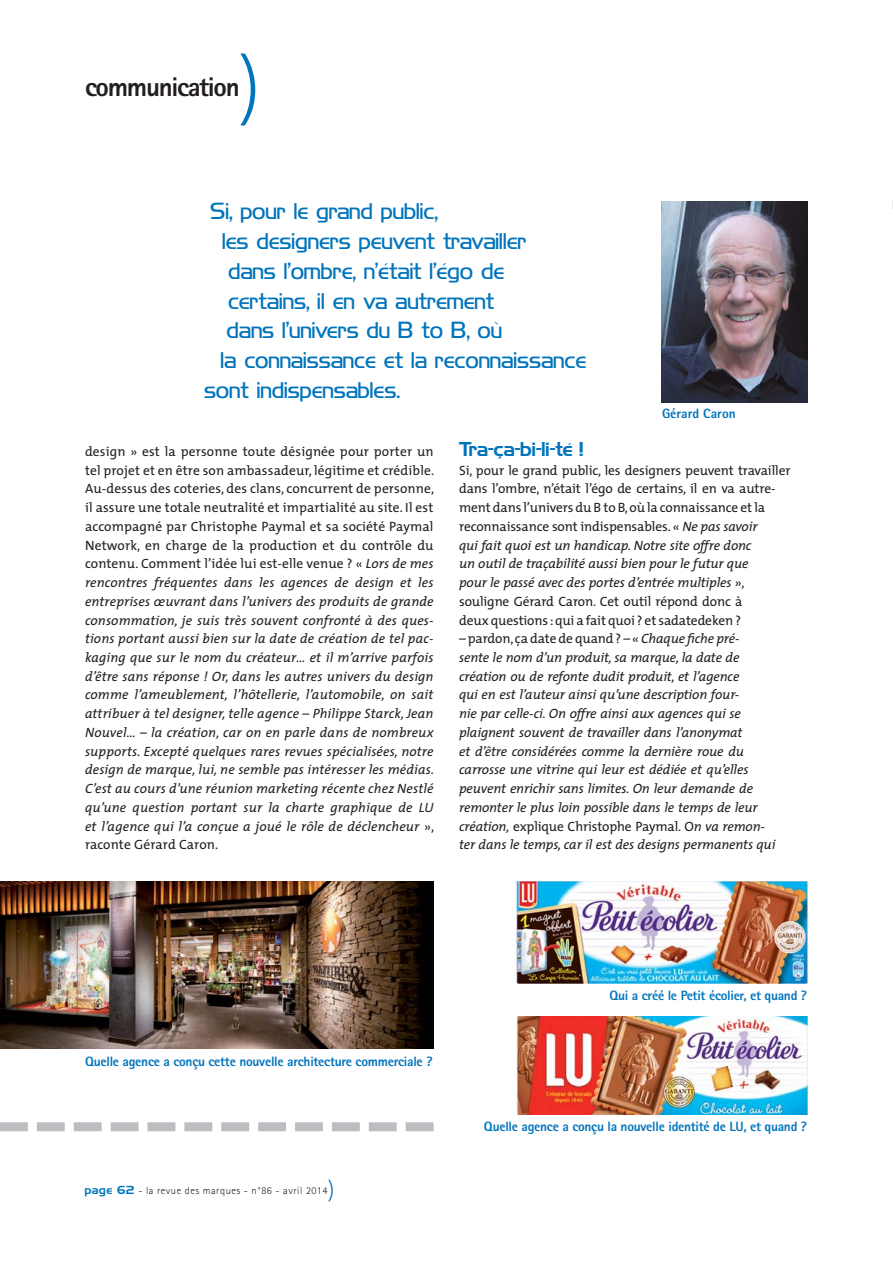
<style>
.page{position:relative;width:893px;height:1263px;background:#fff}
.page>*{position:absolute;margin:0;border:0;box-sizing:border-box;transform-origin:0 0}
.t1{font:300 75px "The Mix";color:#0074bc}
.t2{font:800 27px "Rotis Sans Serif";letter-spacing:-.05em;color:#231f20}
.t3{font:21px "Hancock Park Light Laser";color:#0074bc}
.t4{font:18px "Hancock Park Laser";color:#0074bc}
.t5{font:italic 13.5px/18.8px "The Mix";letter-spacing:-.01em;color:#231f20;text-align:justify}
.t6{font:13.5px/18.8px "The Mix";letter-spacing:-.01em;color:#231f20}
.t7{font:800 13.5px "Rotis Sans Serif";letter-spacing:-.02em;color:#0074bc}
.t8{font:800 13.5px "Rotis Sans Serif";color:#0074bc}
.t9{font:300 10.5px "Rotis Sans Serif";letter-spacing:.05em;color:#231f20}
.s1{font-style:normal}
.s2{font-style:italic}
.s3{font-family:"Hancock Park Laser";font-weight:400;color:#0074bc}
.s4{font-family:"The Mix";font-size:22.5px;color:#0074bc}
</style>
<div class="page">
<svg style="left:0;top:1122px;width:434px;height:9px"></svg>
<img style="left:661px;top:201px;width:147px;height:201px">
<img style="left:517px;top:882px;width:290px;height:101px">
<img style="left:517px;top:1016px;width:290px;height:98px">
<img style="left:0;top:881px;width:434px;height:168px">
<h1 class="t1" style="left:238px;top:57px;width:24px">)</h1>
<h2 class="t2" style="left:85px;top:77px;width:156px">communication</h2>
<h3 class="t3" style="left:211px;top:203px;width:229px">Si, pour le grand public,</h3>
<h3 class="t3" style="left:223px;top:233px;width:306px">les designers peuvent travailler</h3>
<h3 class="t3" style="left:229px;top:263px;width:278px">dans l’ombre, n’était l’égo de</h3>
<h3 class="t3" style="left:229px;top:293px;width:267px">certains, il en va autrement</h3>
<h3 class="t3" style="left:227px;top:323px;width:277px">dans l’univers du B to B, où</h3>
<h3 class="t3" style="left:221px;top:353px;width:367px">la connaissance et la reconnaissance</h3>
<h3 class="t3" style="left:205px;top:383px;width:197px">sont indispensables.</h3>
<p class="t8" style="left:662px;top:409px;width:75px">Gérard Caron</p>
<p class="t5" style="left:85px;top:443px;width:351px"><span class="s1">design » est la personne toute désignée pour porter un tel projet et en être son ambassadeur, légitime et crédible.<br>Au-dessus des coteries, des clans, concurrent de personne, il assure une totale neutralité et impartialité au site. Il est accompagné par Christophe Paymal et sa société Paymal Network, en charge de la production et du contrôle du contenu. Comment l’idée lui est-elle venue ? «</span> Lors de mes rencontres fréquentes dans les agences de design et les entreprises œuvrant dans l’univers des produits de grande consommation, je suis très souvent confronté à des ques&shy;tions portant aussi bien sur la date de création de tel pac&shy;kaging que sur le nom du créateur… et il m’arrive parfois d’être sans réponse ! Or, dans les autres univers du design comme l’ameublement, l’hôtellerie, l’automobile, on sait attribuer à tel designer, telle agence – Philippe Starck, Jean Nouvel… – la création, car on en parle dans de nombreux supports. Excepté quelques rares revues spécialisées, notre design de marque, lui, ne semble pas intéresser les médias.<br>C’est au cours d’une réunion marketing récente chez Nestlé qu’une question portant sur la charte graphique de LU et l’agence qui l’a conçue a joué le rôle de déclencheur <span class="s1">», raconte Gérard Caron.</span></p>
<h3 class="t4" style="left:459px;top:442px;width:127px">Tra-ça-bi-li-té !</h3>
<p class="t6" style="left:459px;top:462px;width:333px">Si, pour le grand public, les designers peuvent travailler dans l’ombre, n’était l’égo de certains, il en va autre&shy;ment dans l’univers du B to B, où la connaissance et la reconnaissance sont indispensables. « <span class="s2">Ne pas savoir<br>qui fait quoi est un handicap. Notre site offre donc<br>un outil de traçabilité aussi bien pour le futur que<br>pour le passé avec des portes d’entrée multiples</span> », souligne Gérard Caron. Cet outil répond donc à<br>deux questions : qui a fait quoi ? et sadatedeken ?</p>
<p class="t5" style="left:459px;top:630px;width:318px;text-align:left"><span class="s1">– pardon, ça date de quand ? – «</span> Chaque fiche pré-<br>sente le nom d’un produit, sa marque, la date de création ou de refonte dudit produit, et l’agence<br>qui en est l’auteur ainsi qu’une description four-<br>nie par celle-ci. On offre ainsi aux agences qui se plaignent souvent de travailler dans l’anonymat<br>et d’être considérées comme la dernière roue du carrosse une vitrine qui leur est dédiée et qu’elles peuvent enrichir sans limites. On leur demande de remonter le plus loin possible dans le temps de leur création, <span class="s1">explique Christophe Paymal. O</span>n va remon&shy;ter dans le temps, car il est des designs permanents qui</p>
<p class="t7" style="left:85px;top:1057px;width:349px">Quelle agence a conçu cette nouvelle architecture commerciale ?</p>
<p class="t9" style="left:85px;top:1187px;width:251px"><span class="s3">page 62</span> - la revue des marques - n°86 - avril 2014<span class="s4">)</span></p>
<p class="t7" style="left:609px;top:991px;width:199px">Qui a créé le Petit écolier, et quand ?</p>
<p class="t7" style="left:484px;top:1122px;width:325px">Quelle agence a conçu la nouvelle identité de LU, et quand ?</p>
</div>
